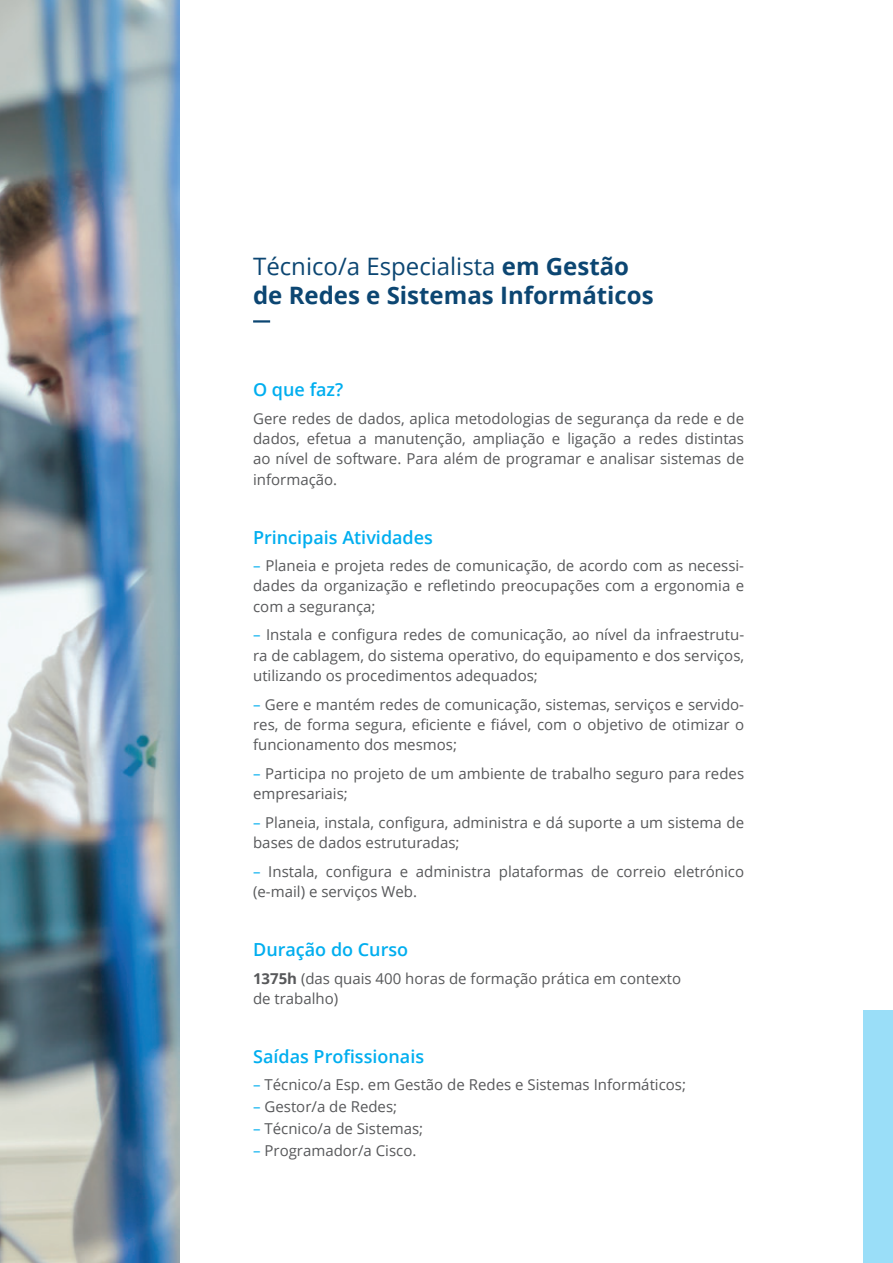
<style>
.page{position:relative;width:893px;height:1263px;background:#fff}
.page>*{position:absolute;margin:0;border:0;box-sizing:border-box;transform-origin:0 0}
.t1{font:700 24px/29.2px "Open Sans";color:#0c4672}
.t2{font:600 18px "Open Sans";color:#00aeef}
.t3{font:15px/20.2px "Open Sans";color:#57585a;text-align:justify}
.s1{font-weight:400}
.s2{color:#00aeef}
.s3{font-weight:700}
</style>
<div class="page">
<img style="left:0;top:0;width:180px;height:1263px">
<div style="left:863px;top:1010px;width:30px;height:253px;background:#9adef8"></div>
<hr style="left:253px;top:320px;width:17px;height:3px;background:#0c4672">
<h1 class="t1" style="left:253px;top:251px;width:402px"><span class="s1">Técnico/a Especialista</span> em Gestão de Redes e Sistemas Informáticos</h1>
<p class="t2" style="left:253px;top:377px;width:92px">O que faz?</p>
<p class="t3" style="left:253px;top:408px;width:492px">Gere redes de dados, aplica metodologias de segurança da rede e de dados, efetua a manutenção, ampliação e ligação a redes distintas ao nível de software. Para além de programar e analisar sistemas de informação.</p>
<p class="t2" style="left:253px;top:525px;width:181px">Principais Atividades</p>
<p class="t3" style="left:253px;top:555px;width:492px"><span class="s2">–</span> Planeia e projeta redes de comunicação, de acordo com as necessi&shy;dades da organização e refletindo preocupações com a ergonomia e com a segurança;</p>
<p class="t3" style="left:253px;top:624px;width:493px"><span class="s2">–</span> Instala e configura redes de comunicação, ao nível da infraestrutu&shy;ra de cablagem, do sistema operativo, do equipamento e dos serviços, utilizando os procedimentos adequados;</p>
<p class="t3" style="left:253px;top:694px;width:492px"><span class="s2">–</span> Gere e mantém redes de comunicação, sistemas, serviços e servido&shy;res, de forma segura, eficiente e fiável, com o objetivo de otimizar o funcionamento dos mesmos;</p>
<p class="t3" style="left:253px;top:763px;width:492px"><span class="s2">–</span> Participa no projeto de um ambiente de trabalho seguro para redes empresariais;</p>
<p class="t3" style="left:253px;top:812px;width:492px"><span class="s2">–</span> Planeia, instala, configura, administra e dá suporte a um sistema de bases de dados estruturadas;</p>
<p class="t3" style="left:253px;top:861px;width:492px"><span class="s2">–</span> Instala, configura e administra plataformas de correio eletrónico (e-mail) e serviços Web.</p>
<p class="t2" style="left:253px;top:937px;width:157px">Duração do Curso</p>
<p class="t3" style="left:253px;top:967px;width:430px"><span class="s3">1375h</span> (das quais 400 horas de formação prática em contexto de trabalho)</p>
<p class="t2" style="left:253px;top:1044px;width:173px">Saídas Profissionais</p>
<p class="t3" style="left:253px;top:1074px;width:434px"><span class="s2">–</span> Técnico/a Esp. em Gestão de Redes e Sistemas Informáticos;</p>
<p class="t3" style="left:253px;top:1096px;width:146px"><span class="s2">–</span> Gestor/a de Redes;</p>
<p class="t3" style="left:253px;top:1118px;width:172px"><span class="s2">–</span> Técnico/a de Sistemas;</p>
<p class="t3" style="left:253px;top:1139px;width:165px"><span class="s2">–</span> Programador/a Cisco.</p>
</div>
